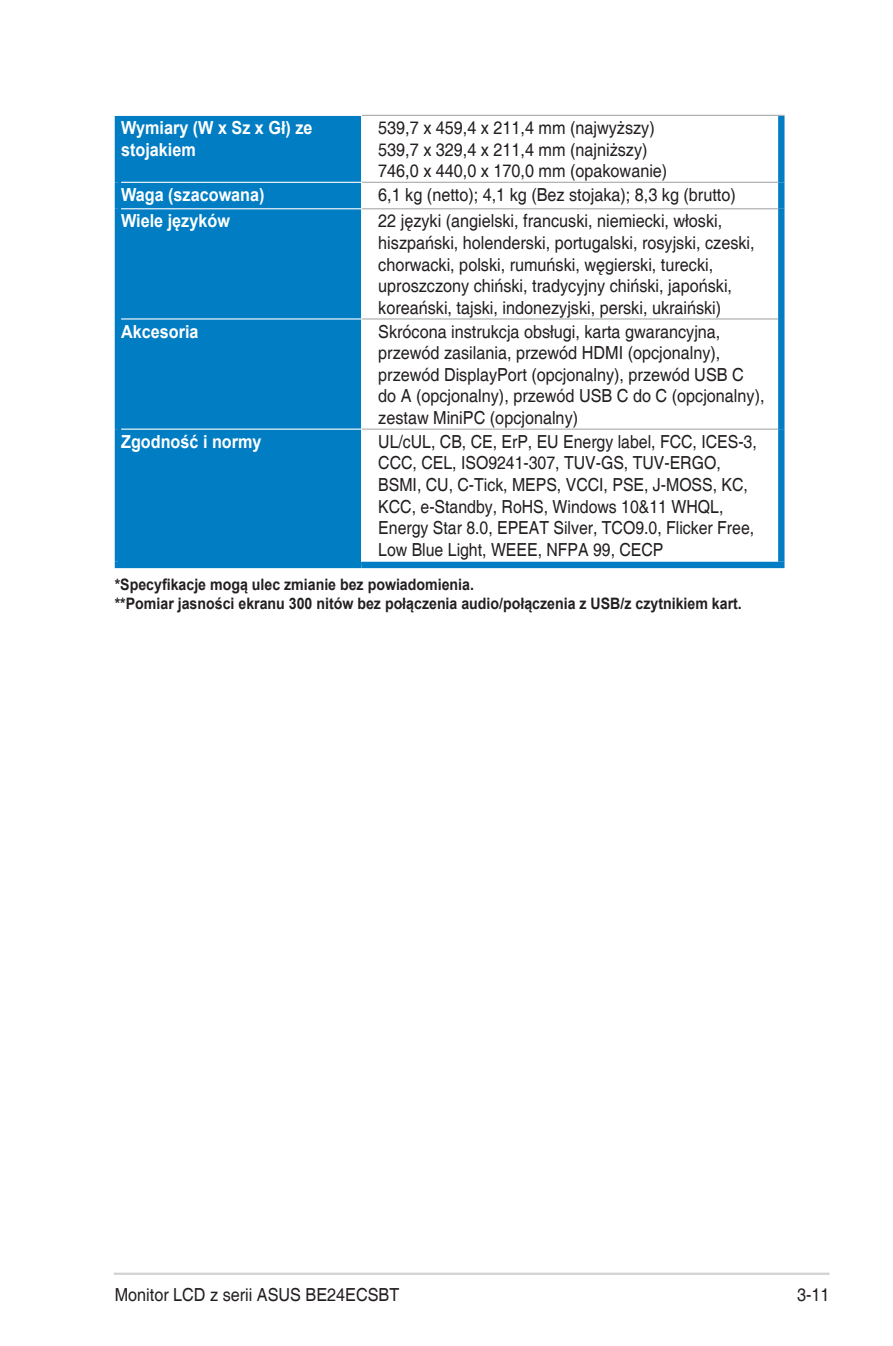
<style>
.page{position:relative;width:893px;height:1346px;background:#fff}
.page>*{position:absolute;margin:0;border:0;box-sizing:border-box;transform-origin:0 0}
.Specs_Text_-_new{font:18px/21.6px "Helvetica";color:#231f20;scale:.9 1}
.Specs_Text_-_new-2{font:18px/21.6px "Helvetica";color:#231f20;scale:.88 1}
.Specs_Text_Head_-_ne{font:700 18px/21.6px "Helvetica";color:#fff;scale:.9 1}
.Figure_Label{font:700 15.75px "Helvetica";color:#231f20;scale:.9 1}
</style>
<div class="page">
<hr style="left:114px;top:1272px;width:715px;height:3px;background:#d1d2d4">
<div style="left:121px;top:116px;width:240px;height:446px;background:#007dc3"></div>
<div style="left:115px;top:562px;width:247px;height:6px;background:#007dc3"></div>
<div style="left:362px;top:562px;width:422px;height:6px;background:#007dc3"></div>
<div style="left:115px;top:116px;width:6px;height:66px;background:#007dc3"></div>
<div style="left:778px;top:116px;width:6px;height:66px;background:#007dc3"></div>
<hr style="left:362px;top:115px;width:422px;height:1px;background:#a8a9ad">
<div style="left:115px;top:182px;width:6px;height:27px;background:#007dc3"></div>
<hr style="left:121px;top:182px;width:241px;height:1px;background:#fff">
<div style="left:778px;top:182px;width:6px;height:27px;background:#007dc3"></div>
<hr style="left:362px;top:182px;width:416px;height:1px;background:#a8a9ad">
<div style="left:115px;top:209px;width:6px;height:110px;background:#007dc3"></div>
<hr style="left:121px;top:208px;width:241px;height:1px;background:#fff">
<div style="left:778px;top:209px;width:6px;height:110px;background:#007dc3"></div>
<hr style="left:362px;top:208px;width:416px;height:1px;background:#a8a9ad">
<div style="left:115px;top:319px;width:6px;height:110px;background:#007dc3"></div>
<hr style="left:121px;top:318px;width:241px;height:1px;background:#fff">
<div style="left:778px;top:319px;width:6px;height:110px;background:#007dc3"></div>
<hr style="left:362px;top:318px;width:416px;height:1px;background:#a8a9ad">
<div style="left:115px;top:429px;width:6px;height:133px;background:#007dc3"></div>
<hr style="left:121px;top:429px;width:241px;height:1px;background:#fff">
<div style="left:778px;top:429px;width:6px;height:133px;background:#007dc3"></div>
<hr style="left:362px;top:429px;width:416px;height:1px;background:#a8a9ad">
<p class="Specs_Text_Head_-_ne" style="left:121px;top:117px;width:214px">Wymiary (W x Sz x Gł) ze stojakiem</p>
<p class="Specs_Text_-_new" style="left:378px;top:118px;width:323px">539,7 x 459,4 x 211,4 mm (najwyższy)<br>539,7 x 329,4 x 211,4 mm (najniższy)<br>746,0 x 440,0 x 170,0 mm (opakowanie)</p>
<p class="Specs_Text_Head_-_ne" style="left:121px;top:184px;width:161px">Waga (szacowana)</p>
<p class="Specs_Text_-_new" style="left:378px;top:184px;width:399px">6,1 kg (netto); 4,1 kg (Bez stojaka); 8,3 kg (brutto)</p>
<p class="Specs_Text_Head_-_ne" style="left:121px;top:210px;width:122px">Wiele języków</p>
<p class="Specs_Text_-_new" style="left:378px;top:211px;width:420px">22 języki (angielski, francuski, niemiecki, włoski, hiszpański, holenderski, portugalski, rosyjski, czeski, chorwacki, polski, rumuński, węgierski, turecki, uproszczony chiński, tradycyjny chiński, japoński, koreański, tajski, indonezyjski, perski, ukraiński)</p>
<p class="Specs_Text_Head_-_ne" style="left:121px;top:321px;width:88px">Akcesoria</p>
<p class="Specs_Text_-_new" style="left:378px;top:321px;width:431px">Skrócona instrukcja obsługi, karta gwarancyjna, przewód zasilania, przewód HDMI (opcjonalny), przewód DisplayPort (opcjonalny), przewód USB C do A (opcjonalny), przewód USB C do C (opcjonalny), zestaw MiniPC (opcjonalny)</p>
<p class="Specs_Text_Head_-_ne" style="left:121px;top:431px;width:158px">Zgodność i normy</p>
<p class="Specs_Text_-_new-2" style="left:378px;top:431px;width:432px">UL/cUL, CB, CE, ErP, EU Energy label, FCC, ICES-3, CCC, CEL, ISO9241-307, TUV-GS, TUV-ERGO, BSMI, CU, C-Tick, MEPS, VCCI, PSE, J-MOSS, KC, KCC, e-Standby, RoHS, Windows 10&amp;11 WHQL, Energy Star 8.0, EPEAT Silver, TCO9.0, Flicker Free, Low Blue Light, WEEE, NFPA 99, CECP</p>
<p class="Figure_Label" style="left:115px;top:573px;width:401px">*Specyfikacje mogą ulec zmianie bez powiadomienia.</p>
<p class="Figure_Label" style="left:115px;top:592px;width:698px">**Pomiar jasności ekranu 300 nitów bez połączenia audio/połączenia z USB/z czytnikiem kart.</p>
<p class="Specs_Text_-_new" style="left:115px;top:1284px;width:318px">Monitor LCD z serii ASUS BE24ECSBT</p>
<p class="Specs_Text_-_new" style="left:797px;top:1284px;width:38px">3-11</p>
</div>
